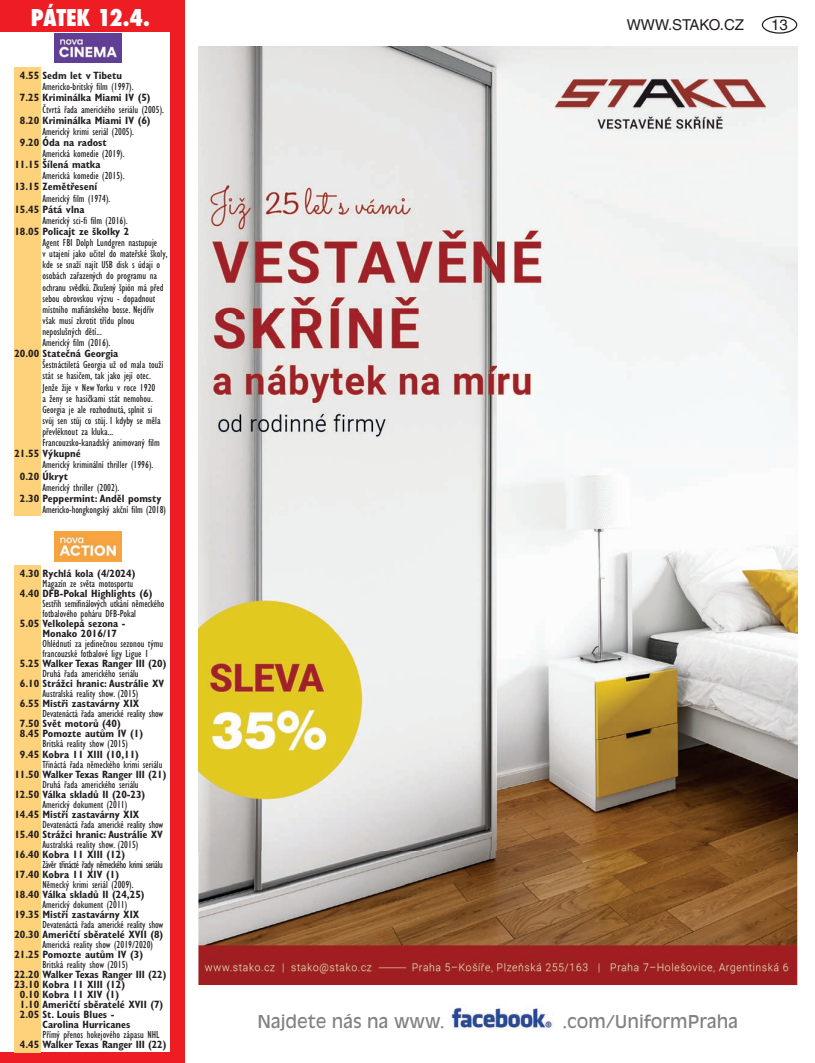
<style>
.page{position:relative;width:815px;height:1063px;background:#fff}
.page>*{position:absolute;margin:0;border:0;box-sizing:border-box;transform-origin:0 0}
.t1{font:800 condensed 22.5px "Futura";letter-spacing:-.01em;color:#fff}
.t2{font:17.5px "Antique Olive CE";color:#808285}
.t3{font:15px "Helvetica CE";color:#231f20}
.t4{font:condensed 10.62px/11.1px "Gill Sans CE";color:#231f20}
.t5{font:700 condensed 10.62px/10px "Gill Sans CE";color:#231f20}
.t6{font:condensed 10.62px "Gill Sans CE";letter-spacing:-.04em;color:#231f20}
</style>
<div class="page">
<div style="left:762px;top:16px;width:35px;height:18px;border:1px solid #231f20;border-radius:50%"></div>
<img style="left:451px;top:1007px;width:103px;height:23px">
<div style="left:0;top:0;width:184px;height:32px;background:#ee1d23"></div>
<img style="left:54px;top:34px;width:67px;height:29px">
<div style="left:170px;top:0;width:14px;height:1063px;background:#ee1d23"></div>
<div style="left:0;top:1052px;width:174px;height:11px;background:#ee1d23"></div>
<div style="left:14px;top:67px;width:27px;height:449px;background:#fed17b"></div>
<img style="left:54px;top:532px;width:67px;height:29px">
<div style="left:14px;top:565px;width:27px;height:487px;background:#fed17b"></div>
<img style="left:198px;top:46px;width:599px;height:939px">
<h1 class="t1" style="left:31px;top:2px;width:120px">PÁTEK 12.4.</h1>
<p class="t5" style="left:20px;top:71px;width:104px">4.55 Sedm let v Tibetu</p>
<p class="t4" style="left:43px;top:81px;width:93px">Americko-britský film (1997).</p>
<p class="t5" style="left:20px;top:93px;width:132px">7.25 Kriminálka Miami IV (5)</p>
<p class="t4" style="left:43px;top:103px;width:123px">Čtvrtá řada amerického seriálu (2005).</p>
<p class="t5" style="left:20px;top:115px;width:132px">8.20 Kriminálka Miami IV (6)</p>
<p class="t4" style="left:43px;top:126px;width:93px">Americký krimi seriál (2005).</p>
<p class="t5" style="left:20px;top:137px;width:88px">9.20 Óda na radost</p>
<p class="t4" style="left:43px;top:148px;width:84px">Americká komedie (2019).</p>
<p class="t5" style="left:14px;top:160px;width:88px">11.15 Šílená matka</p>
<p class="t4" style="left:43px;top:170px;width:84px">Americká komedie (2015).</p>
<p class="t5" style="left:14px;top:182px;width:84px">13.15 Zemětřesení</p>
<p class="t4" style="left:43px;top:192px;width:69px">Americký film (1974).</p>
<p class="t5" style="left:14px;top:204px;width:72px">15.45 Pátá vlna</p>
<p class="t4" style="left:43px;top:215px;width:87px">Americký sci-fi film (2016).</p>
<p class="t5" style="left:14px;top:226px;width:117px">18.05 Policajt ze školky 2</p>
<p class="t4" style="left:43px;top:237px;width:127px">Agent FBI Dolph Lundgren nastupuje<br>v utajení jako učitel do mateřské školy, kde se snaží najít USB disk s údaji o osobách zařazených do programu na ochranu svědků. Zkušený špión má před sebou obrovskou výzvu - dopadnout místního mafiánského bosse. Nejdřív však musí zkrotit třídu plnou neposlušných dětí...<br>Americký film (2016).</p>
<p class="t5" style="left:14px;top:349px;width:105px">20.00 Statečná Georgia</p>
<p class="t4" style="left:43px;top:359px;width:122px">Šestnáctiletá Georgia už od mala touží stát se hasičem, tak jako její otec.<br>Jenže žije v New Yorku v roce 1920<br>a ženy se hasičkami stát nemohou.<br>Georgia je ale rozhodnutá, splnit si svůj sen stůj co stůj. I kdyby se měla převléknout za kluka...<br>Francouzsko-kanadský animovaný film</p>
<p class="t5" style="left:14px;top:449px;width:68px">21.55 Výkupné</p>
<p class="t4" style="left:43px;top:459px;width:112px">Americký kriminální thriller (1996).</p>
<p class="t5" style="left:20px;top:471px;width:50px">0.20 Úkryt</p>
<p class="t4" style="left:43px;top:482px;width:78px">Americký thriller (2002).</p>
<p class="t5" style="left:20px;top:493px;width:143px">2.30 Peppermint: Anděl pomsty</p>
<p class="t4" style="left:43px;top:504px;width:125px">Americko-hongkongský akční film (2018)</p>
<p class="t5" style="left:20px;top:568px;width:117px">4.30 Rychlá kola (4/2024)</p>
<p class="t4" style="left:43px;top:578px;width:92px">Magazín ze světa motosportu</p>
<p class="t5" style="left:20px;top:588px;width:134px">4.40 DFB-Pokal Highlights (6)</p>
<p class="t4" style="left:43px;top:599px;width:123px;line-height:10px">Sestřih semifinálových utkání německého fotbalového poháru DFB-Pokal</p>
<p class="t5" style="left:43px;top:619px;width:85px;text-indent:-23px">5.05 Velkolepá sezona -<br>Monako 2016/17</p>
<p class="t4" style="left:43px;top:639px;width:122px;line-height:10px">Ohlédnutí za jedinečnou sezonou týmu francouzské fotbalové ligy Ligue 1</p>
<p class="t5" style="left:20px;top:659px;width:148px">5.25 Walker Texas Ranger III (20)</p>
<p class="t4" style="left:43px;top:668px;width:98px">Druhá řada amerického seriálu</p>
<p class="t5" style="left:20px;top:679px;width:146px">6.10 Strážci hranic: Austrálie XV</p>
<p class="t4" style="left:43px;top:688px;width:97px">Australská reality show. (2015)</p>
<p class="t5" style="left:20px;top:699px;width:121px">6.55 Mistři zastavárny XIX</p>
<p class="t4" style="left:43px;top:708px;width:122px">Devatenáctá řada americké reality show</p>
<p class="t5" style="left:20px;top:719px;width:125px">7.50 Svět motorů (40)<br>8.45 Pomozte autům IV (1)</p>
<p class="t4" style="left:43px;top:738px;width:87px">Britská reality show (2015)</p>
<p class="t5" style="left:20px;top:749px;width:121px">9.45 Kobra 11 XIII (10,11)</p>
<p class="t4" style="left:43px;top:758px;width:121px">Třináctá řada německého krimi seriálu</p>
<p class="t5" style="left:14px;top:769px;width:154px">11.50 Walker Texas Ranger III (21)</p>
<p class="t4" style="left:43px;top:779px;width:98px">Druhá řada amerického seriálu</p>
<p class="t5" style="left:14px;top:789px;width:133px">12.50 Válka skladů II (20-23)</p>
<p class="t4" style="left:43px;top:799px;width:86px">Americký dokument (2011)</p>
<p class="t5" style="left:14px;top:809px;width:126px">14.45 Mistři zastavárny XIX</p>
<p class="t4" style="left:43px;top:819px;width:122px">Devatenáctá řada americké reality show</p>
<p class="t5" style="left:14px;top:829px;width:150px">15.40 Strážci hranic: Austrálie XV</p>
<p class="t4" style="left:43px;top:839px;width:97px">Australská reality show. (2015)</p>
<p class="t5" style="left:14px;top:849px;width:112px">16.40 Kobra 11 XIII (12)</p>
<p class="t6" style="left:43px;top:858px;width:122px">Závěr třinácté řady německého krimi seriálu</p>
<p class="t5" style="left:14px;top:869px;width:106px">17.40 Kobra 11 XIV (1)</p>
<p class="t4" style="left:43px;top:879px;width:93px">Německý krimi seriál (2009).</p>
<p class="t5" style="left:14px;top:889px;width:132px">18.40 Válka skladů II (24,25)</p>
<p class="t4" style="left:43px;top:899px;width:86px">Americký dokument (2011)</p>
<p class="t5" style="left:14px;top:909px;width:126px">19.35 Mistři zastavárny XIX</p>
<p class="t4" style="left:43px;top:919px;width:122px">Devatenáctá řada americké reality show</p>
<p class="t5" style="left:14px;top:930px;width:151px">20.30 Američtí sběratelé XVII (8)</p>
<p class="t4" style="left:43px;top:939px;width:112px">Americká reality show (2019/2020)</p>
<p class="t5" style="left:14px;top:950px;width:130px">21.25 Pomozte autům IV (3)</p>
<p class="t4" style="left:43px;top:959px;width:87px">Britská reality show (2015)</p>
<p class="t5" style="left:14px;top:970px;width:154px">22.20 Walker Texas Ranger III (22)</p>
<p class="t5" style="left:14px;top:980px;width:112px">23.10 Kobra 11 XIII (12)</p>
<p class="t5" style="left:20px;top:990px;width:101px">0.10 Kobra 11 XIV (1)</p>
<p class="t5" style="left:20px;top:1000px;width:145px">1.10 Američtí sběratelé XVII (7)</p>
<p class="t5" style="left:20px;top:1010px;width:96px">2.05 St. Louis Blues -</p>
<p class="t5" style="left:43px;top:1020px;width:89px">Carolina Hurricanes</p>
<p class="t4" style="left:43px;top:1029px;width:119px">Přímý přenos hokejového zápasu NHL</p>
<p class="t5" style="left:20px;top:1040px;width:148px">4.45 Walker Texas Ranger III (22)</p>
<h3 class="t3" style="left:627px;top:16px;width:119px">WWW.STAKO.CZ</h3>
<h3 class="t3" style="left:771px;top:16px;width:18px">13</h3>
<h2 class="t2" style="left:257px;top:1012px;width:189px">Najdete nás na www.</h2>
<h2 class="t2" style="left:562px;top:1012px;width:177px">.com/UniformPraha</h2>
</div>
